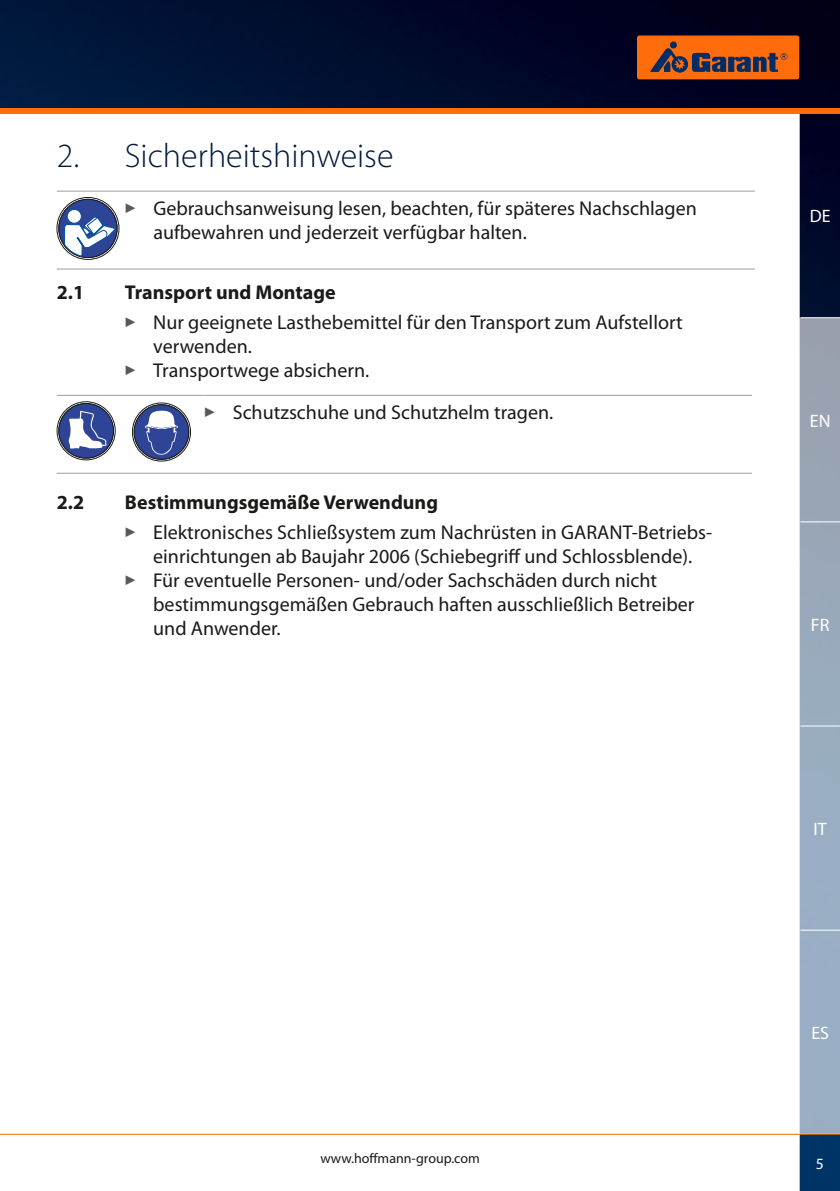
<style>
.page{position:relative;width:840px;height:1191px;background:#fff}
.page>*{position:absolute;margin:0;border:0;box-sizing:border-box;transform-origin:0 0}
.t1{font:300 34px "Myriad Pro";color:#001b3b}
.t2{font:20px/24px "Myriad Pro";color:#1a1a18}
.t3{font:700 20px "Myriad Pro";color:#1a1a18}
.t4{font:18px "Myriad Pro";color:#fff}
.t5{font:15.6px "Myriad Pro";color:#fff}
.t6{font:14px "Myriad Pro";color:#1a1a18}
.s1{font-weight:900;font-size:14px;color:#595958}
.s2{font-weight:700}
</style>
<div class="page">
<img style="left:0;top:0;width:839px;height:1191px">
<div style="left:636px;top:35px;width:162px;height:44px;background:#ff6c0c;border-radius:2px"></div>
<svg style="left:669px;top:41px;width:7px;height:7px"></svg>
<svg style="left:650px;top:48px;width:137px;height:25px"></svg>
<hr style="left:799px;top:317px;width:40px;height:1px;background:#fff">
<div style="left:0;top:108px;width:839px;height:5px;background:#ff6c0c"></div>
<hr style="left:0;top:1133px;width:839px;height:1px;background:#ee7100">
<div style="left:798px;top:318px;width:41px;height:815px;background:linear-gradient(to bottom,#99a2b0,#9ab2ca)"></div>
<hr style="left:125px;top:191px;width:629px;height:1px;background:#9c9d9d">
<hr style="left:125px;top:269px;width:629px;height:1px;background:#9c9d9d">
<hr style="left:57px;top:191px;width:68px;height:1px;background:#9c9d9d">
<hr style="left:57px;top:269px;width:68px;height:1px;background:#9c9d9d">
<div style="left:57px;top:197px;width:62px;height:63px;border:1px solid #1a1a18;border-radius:50%"></div>
<div style="left:59px;top:199px;width:58px;height:58px;background:#2e4597;border-radius:50%"></div>
<div style="left:59px;top:199px;width:58px;height:59px;border:1px solid #1a1a18;border-radius:50%"></div>
<div style="left:67px;top:209px;width:14px;height:14px;background:#fff;border-radius:50%"></div>
<div style="left:67px;top:209px;width:15px;height:14px;border:1px solid #004e9e;border-radius:50%"></div>
<svg style="left:64px;top:216px;width:52px;height:41px"></svg>
<hr style="left:204px;top:395px;width:547px;height:1px;background:#9c9d9d">
<hr style="left:204px;top:473px;width:547px;height:1px;background:#9c9d9d">
<hr style="left:57px;top:395px;width:147px;height:1px;background:#9c9d9d">
<hr style="left:57px;top:473px;width:147px;height:1px;background:#9c9d9d">
<div style="left:57px;top:401px;width:58px;height:59px;border:1px solid #1a1a18;border-radius:50%"></div>
<div style="left:59px;top:403px;width:54px;height:55px;background:#2e4597;border-radius:50%"></div>
<div style="left:59px;top:403px;width:54px;height:55px;border:1px solid #1a1a18;border-radius:50%"></div>
<svg style="left:69px;top:411px;width:37px;height:38px"></svg>
<div style="left:132px;top:403px;width:59px;height:58px;border:1px solid #1a1a18;border-radius:50%"></div>
<div style="left:134px;top:405px;width:55px;height:54px;background:#2e4597;border-radius:50%"></div>
<div style="left:134px;top:405px;width:55px;height:54px;border:1px solid #1a1a18;border-radius:50%"></div>
<svg style="left:145px;top:411px;width:33px;height:44px"></svg>
<h1 class="t1" style="left:57px;top:137px;width:338px">2. Sicherheitshinweise</h1>
<p class="t2" style="left:153px;top:196px;width:544px;text-indent:-28px"><span class="s1">▶</span> Gebrauchsanweisung lesen, beachten, für späteres Nachschlagen aufbewahren und jederzeit verfügbar halten.</p>
<p class="t3" style="left:57px;top:281px;width:29px">2.1</p>
<p class="t2" style="left:125px;top:278px;width:559px;line-height:29.6px"><span class="s2">Transport und Montage<br></span><span class="s1">▶</span> Nur geeignete Lasthebemittel für den Transport zum Aufstellort</p>
<p class="t2" style="left:125px;top:335px;width:246px;text-indent:28px">verwenden.<br><span class="s1">▶</span> Transportwege absichern.</p>
<p class="t2" style="left:204px;top:400px;width:350px"><span class="s1">▶</span> Schutzschuhe und Schutzhelm tragen.</p>
<p class="t3" style="left:57px;top:491px;width:29px">2.2</p>
<p class="t2" style="left:125px;top:488px;width:588px;line-height:29.6px"><span class="s2">Bestimmungsgemäße Verwendung<br></span><span class="s1">▶</span> Elektronisches Schließsystem zum Nachrüsten in GARANT-Betriebs-</p>
<p class="t2" style="left:125px;top:545px;width:568px;text-indent:28px">einrichtungen ab Baujahr 2006 (Schiebegriff und Schlossblende). <span class="s1">▶</span> Für eventuelle Personen- und/oder Sachschäden durch nicht</p>
<p class="t2" style="left:153px;top:593px;width:542px">bestimmungsgemäßen Gebrauch haften ausschließlich Betreiber und Anwender.</p>
<p class="t6" style="left:320px;top:1150px;width:161px">www.hoffmann-group.com</p>
<p class="t4" style="left:809px;top:206px;width:22px">DE</p>
<p class="t4" style="left:809px;top:411px;width:22px">EN</p>
<p class="t4" style="left:810px;top:615px;width:20px">FR</p>
<p class="t4" style="left:813px;top:819px;width:15px">IT</p>
<p class="t4" style="left:810px;top:1023px;width:19px">ES</p>
<p class="t5" style="left:815px;top:1155px;width:10px">5</p>
</div>
